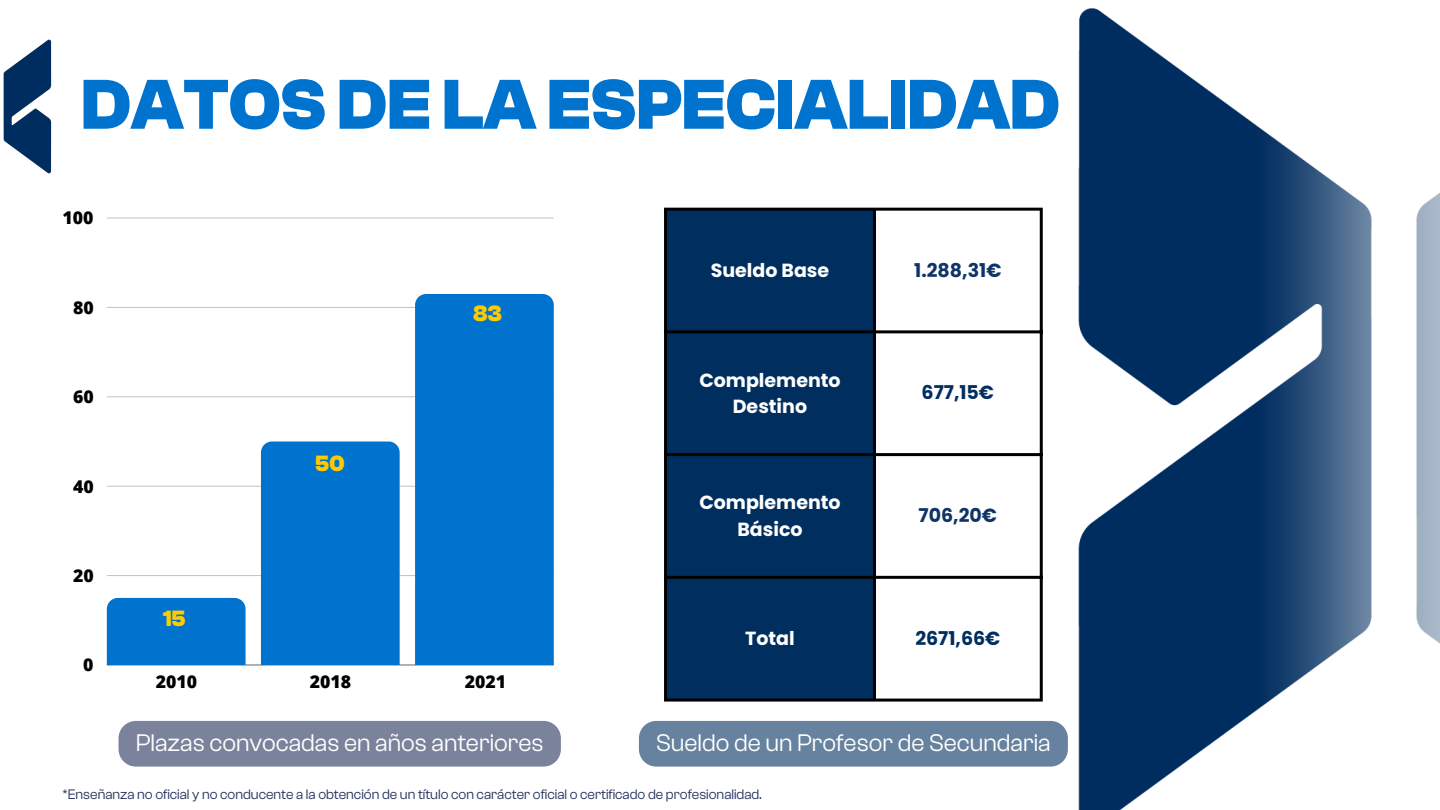
<style>
.page{position:relative;width:1440px;height:810px;background:#fff}
.page>*{position:absolute;margin:0;border:0;box-sizing:border-box;transform-origin:0 0}
.t1{font:700 73px "Clash Grotesk";color:#0073cf}
.t2{font:24.9px "Clash Grotesk";color:#fff}
.t3{font:700 23px "Clash Grotesk";color:#fecb00}
.t4{font:700 19px/26.2px "Poppins";color:#fff;text-align:center}
.t5{font:700 19px "Poppins";color:#0f3566}
.t6{font:700 19px "Poppins";color:#002f5f}
.t7{font:800 17.7px "Open Sans";color:#000}
.t8{font:14.2px "Clash Grotesk";color:#23315b}
</style>
<div class="page">
<img style="left:3px;top:39px;width:49px;height:135px">
<div style="left:667px;top:211px;width:206px;height:488px;background:#002f5f"></div>
<svg style="left:876px;top:333px;width:154px;height:366px"></svg>
<hr style="left:664px;top:211px;width:3px;height:488px;background:#000">
<hr style="left:873px;top:211px;width:3px;height:488px;background:#000">
<hr style="left:664px;top:208px;width:379px;height:3px;background:#000">
<hr style="left:664px;top:330px;width:379px;height:3px;background:#000">
<hr style="left:664px;top:453px;width:379px;height:3px;background:#000">
<hr style="left:664px;top:576px;width:379px;height:3px;background:#000">
<hr style="left:664px;top:699px;width:379px;height:3px;background:#000">
<hr style="left:107px;top:665px;width:447px;height:1px;background:#000">
<hr style="left:107px;top:575px;width:447px;height:1px;background:#000">
<hr style="left:107px;top:486px;width:447px;height:1px;background:#000">
<hr style="left:107px;top:397px;width:447px;height:1px;background:#000">
<hr style="left:107px;top:307px;width:447px;height:1px;background:#000">
<hr style="left:107px;top:218px;width:447px;height:1px;background:#000">
<div style="left:107px;top:598px;width:139px;height:67px;background:#0073cf"></div>
<div style="left:261px;top:442px;width:139px;height:223px;background:#0073cf"></div>
<div style="left:415px;top:294px;width:139px;height:371px;background:#0073cf"></div>
<img style="left:1030px;top:8px;width:410px;height:802px">
<div style="left:639px;top:721px;width:429px;height:46px;background:#66829f;border-radius:17px"></div>
<div style="left:119px;top:721px;width:442px;height:46px;background:#7b839c;border-radius:17px"></div>
<p class="t1" style="left:81px;top:64px;width:980px">DATOSDELA ESPECIALIDAD</p>
<p class="t7" style="left:62px;top:205px;width:32px">100</p>
<p class="t7" style="left:73px;top:295px;width:22px">80</p>
<p class="t7" style="left:73px;top:384px;width:22px">60</p>
<p class="t7" style="left:73px;top:474px;width:22px">40</p>
<p class="t7" style="left:73px;top:563px;width:22px">20</p>
<p class="t7" style="left:83px;top:652px;width:12px">0</p>
<p class="t3" style="left:163px;top:605px;width:24px">15</p>
<h2 class="t3" style="left:315px;top:451px;width:31px">50</h2>
<p class="t3" style="left:473px;top:301px;width:30px">83</p>
<p class="t7" style="left:156px;top:669px;width:43px">2010</p>
<p class="t7" style="left:310px;top:669px;width:43px">2018</p>
<p class="t7" style="left:465px;top:669px;width:43px">2021</p>
<p class="t4" style="left:711px;top:257px;width:120px">Sueldo Base</p>
<h1 class="t5" style="left:914px;top:257px;width:89px">1.288,31€</h1>
<p class="t4" style="left:699px;top:367px;width:143px">Complemento<br>Destino</p>
<p class="t4" style="left:699px;top:490px;width:143px">Complemento<br>Básico</p>
<p class="t6" style="left:922px;top:379px;width:74px">677,15€</p>
<p class="t5" style="left:919px;top:502px;width:80px">706,20€</p>
<p class="t4" style="left:745px;top:625px;width:51px">Total</p>
<p class="t6" style="left:915px;top:625px;width:87px">2671,66€</p>
<p class="t2" style="left:136px;top:729px;width:410px">Plazas convocadas en años anteriores</p>
<p class="t2" style="left:656px;top:729px;width:396px">Sueldo de un Profesor de Secundaria</p>
<h2 class="t8" style="left:62px;top:786px;width:701px">*Enseñanza no oficial y no conducente a la obtención de un título con carácter oficial o certificado de profesionalidad.</h2>
</div>
